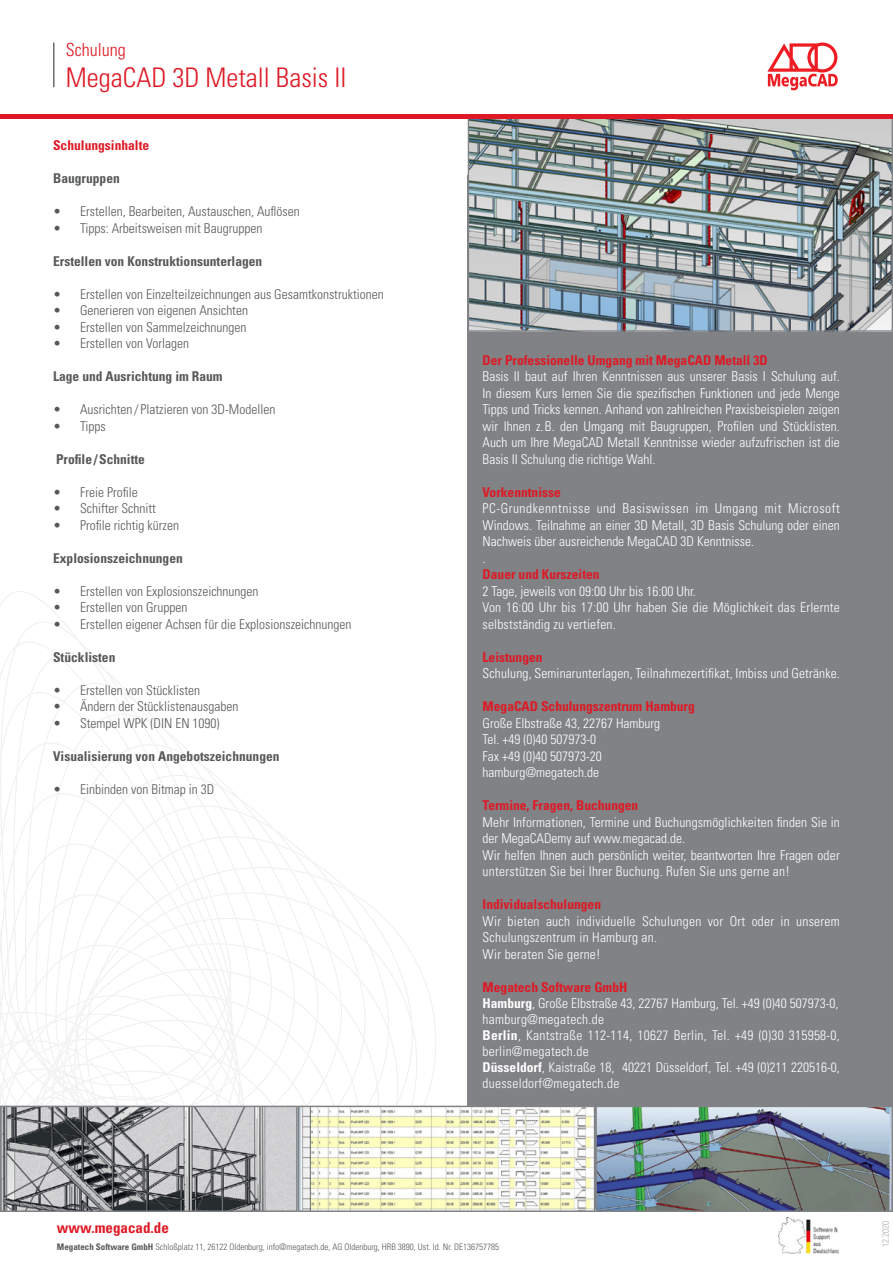
<style>
.page{position:relative;width:893px;height:1263px;background:#fff}
.page>*{position:absolute;margin:0;border:0;box-sizing:border-box;transform-origin:0 0}
.t1{font:300 condensed 27px "Univers LT Std";color:#de1925}
.t2{font:300 condensed 18px "Univers LT Std";color:#de1925}
.t3{font:700 condensed 15px "Univers LT Std";color:#de1925}
.t4{font:300 condensed 13.5px/16.5px "Univers LT Std";letter-spacing:.01em;color:#fff}
.t5{font:300 condensed 13.5px "Univers LT Std";color:#57585a}
.t6{font:700 condensed 13.5px "Univers LT Std";color:#de1925}
.t7{font:700 condensed 13.5px "Univers LT Std";color:#57585a}
.t8{font:300 condensed 9px "Univers LT Std";color:#57585a}
.t9{font:300 condensed 9px "Univers LT Std";color:#a8a9ad}
.s1{font-weight:700;color:#de1925}
.s2{font-weight:700}
</style>
<div class="page">
<svg style="left:1px;top:692px;width:178px;height:50px"></svg>
<svg style="left:0;top:742px;width:234px;height:51px"></svg>
<svg style="left:0;top:793px;width:237px;height:50px"></svg>
<svg style="left:0;top:843px;width:240px;height:51px"></svg>
<svg style="left:0;top:894px;width:244px;height:51px"></svg>
<svg style="left:0;top:945px;width:360px;height:161px"></svg>
<div style="left:468px;top:175px;width:425px;height:1034px;background:#808285"></div>
<img style="left:3px;top:1109px;width:887px;height:100px">
<div style="left:0;top:1106px;width:298px;height:106px;border:2px solid #808285"></div>
<div style="left:595px;top:1106px;width:298px;height:106px;border:2px solid #808285"></div>
<div style="left:298px;top:1106px;width:297px;height:106px;border:2px solid #808285"></div>
<img style="left:470px;top:119px;width:421px;height:211px">
<hr style="left:53px;top:43px;width:1px;height:44px;background:#57585a">
<hr style="left:0;top:115px;width:893px;height:4px;background:#de1925">
<svg style="left:767px;top:43px;width:71px;height:47px"></svg>
<img style="left:778px;top:1217px;width:61px;height:36px">
<h2 class="t2" style="left:66px;top:38px;width:61px">Schulung</h2>
<h1 class="t1" style="left:66px;top:61px;width:282px">MegaCAD 3D Metall Basis II</h1>
<p class="t6" style="left:53px;top:137px;width:98px">Schulungsinhalte</p>
<p class="t7" style="left:53px;top:170px;width:68px">Baugruppen</p>
<p class="t5" style="left:53px;top:203px;width:248px">• Erstellen, Bearbeiten, Austauschen, Auflösen</p>
<p class="t5" style="left:53px;top:220px;width:211px">• Tipps: Arbeitsweisen mit Baugruppen</p>
<p class="t7" style="left:53px;top:252px;width:211px">Erstellen von Konstruktionsunterlagen</p>
<p class="t5" style="left:53px;top:286px;width:332px">• Erstellen von Einzelteilzeichnungen aus Gesamtkonstruktionen</p>
<p class="t5" style="left:53px;top:302px;width:196px">• Generieren von eigenen Ansichten</p>
<p class="t5" style="left:53px;top:319px;width:195px">• Erstellen von Sammelzeichnungen</p>
<p class="t5" style="left:53px;top:335px;width:137px">• Erstellen von Vorlagen</p>
<p class="t7" style="left:53px;top:368px;width:171px">Lage und Ausrichtung im Raum</p>
<p class="t5" style="left:53px;top:401px;width:224px">• Ausrichten / Platzieren von 3D-Modellen</p>
<p class="t5" style="left:53px;top:418px;width:54px">• Tipps</p>
<p class="t7" style="left:56px;top:450px;width:90px">Profile / Schnitte</p>
<p class="t5" style="left:53px;top:484px;width:86px">• Freie Profile</p>
<p class="t5" style="left:53px;top:500px;width:104px">• Schifter Schnitt</p>
<p class="t5" style="left:53px;top:517px;width:127px">• Profile richtig kürzen</p>
<p class="t7" style="left:53px;top:549px;width:131px">Explosionszeichnungen</p>
<p class="t5" style="left:53px;top:583px;width:207px">• Erstellen von Explosionszeichnungen</p>
<p class="t5" style="left:53px;top:599px;width:136px">• Erstellen von Gruppen</p>
<p class="t5" style="left:53px;top:616px;width:300px">• Erstellen eigener Achsen für die Explosionszeichnungen</p>
<p class="t7" style="left:53px;top:648px;width:64px">Stücklisten</p>
<p class="t5" style="left:53px;top:682px;width:148px">• Erstellen von Stücklisten</p>
<p class="t5" style="left:53px;top:698px;width:187px">• Ändern der Stücklistenausgaben</p>
<p class="t5" style="left:53px;top:715px;width:168px">• Stempel WPK (DIN EN 1090)</p>
<p class="t7" style="left:53px;top:747px;width:228px">Visualisierung von Angebotszeichnungen</p>
<p class="t5" style="left:53px;top:781px;width:163px">• Einbinden von Bitmap in 3D</p>
<p class="t6" style="left:483px;top:352px;width:286px">Der Professionelle Umgang mit MegaCAD Metall 3D</p>
<p class="t4" style="left:483px;top:368px;width:359px;text-align:justify">Basis II baut auf Ihren Kenntnissen aus unserer Basis I Schulung auf.<br>In diesem Kurs lernen Sie die spezifischen Funktionen und jede Menge Tipps und Tricks kennen. Anhand von zahlreichen Praxisbeispielen zeigen wir Ihnen z.B. den Umgang mit Baugruppen, Profilen und Stücklisten.<br>Auch um Ihre MegaCAD Metall Kenntnisse wieder aufzufrischen ist die Basis II Schulung die richtige Wahl.</p>
<p class="t6" style="left:483px;top:484px;width:80px">Vorkenntnisse</p>
<p class="t4" style="left:483px;top:500px;width:359px">PC-Grundkenntnisse und Basiswissen im Umgang mit Microsoft Windows. Teilnahme an einer 3D Metall, 3D Basis Schulung oder einen Nachweis über ausreichende MegaCAD 3D Kenntnisse.<br>.</p>
<p class="t6" style="left:483px;top:566px;width:118px">Dauer und Kurszeiten</p>
<p class="t4" style="left:483px;top:583px;width:359px">2 Tage, jeweils von 09:00 Uhr bis 16:00 Uhr.<br>Von 16:00 Uhr bis 17:00 Uhr haben Sie die Möglichkeit das Erlernte selbstständig zu vertiefen.</p>
<p class="t6" style="left:483px;top:649px;width:61px">Leistungen</p>
<p class="t4" style="left:483px;top:665px;width:359px">Schulung, Seminarunterlagen, Teilnahmezertifikat, Imbiss und Getränke.</p>
<p class="t6" style="left:483px;top:698px;width:214px">MegaCAD Schulungszentrum Hamburg</p>
<p class="t4" style="left:483px;top:715px;width:179px">Große Elbstraße 43, 22767 Hamburg<br>Tel. +49 (0)40 507973-0<br>Fax +49 (0)40 507973-20 hamburg@megatech.de</p>
<p class="t6" style="left:483px;top:797px;width:157px">Termine, Fragen, Buchungen</p>
<p class="t4" style="left:483px;top:814px;width:359px">Mehr Informationen, Termine und Buchungsmöglichkeiten finden Sie in der MegaCADemy auf www.megacad.de.<br>Wir helfen Ihnen auch persönlich weiter, beantworten Ihre Fragen oder unterstützen Sie bei Ihrer Buchung. Rufen Sie uns gerne an!</p>
<p class="t6" style="left:483px;top:896px;width:120px">Individualschulungen</p>
<p class="t4" style="left:483px;top:913px;width:359px">Wir bieten auch individuelle Schulungen vor Ort oder in unserem<br>Schulungszentrum in Hamburg an.<br>Wir beraten Sie gerne!</p>
<p class="t4" style="left:483px;top:979px;width:359px;line-height:16px"><span class="s1">Megatech Software GmbH<br></span><span class="s2">Hamburg</span>, Große Elbstraße 43, 22767 Hamburg, Tel. +49 (0)40 507973-0, hamburg@megatech.de<br><span class="s2">Berlin</span>, Kantstraße 112-114, 10627 Berlin, Tel. +49 (0)30 315958-0, berlin@megatech.de<br><span class="s2">Düsseldorf</span>, Kaistraße 18, 40221 Düsseldorf, Tel. +49 (0)211 220516-0, duesseldorf@megatech.de</p>
<p class="t3" style="left:57px;top:1218px;width:113px">www.megacad.de</p>
<p class="t8" style="left:57px;top:1242px;width:444px"><span class="s2">Megatech Software GmbH</span> Schloßplatz 11, 26122 Oldenburg, info@megatech.de, AG Oldenburg, HRB 3890, Ust. Id. Nr. DE136757785</p>
<p class="t9" style="left:880px;top:1247px;width:27px;rotate:-90deg">12.2020</p>
</div>
